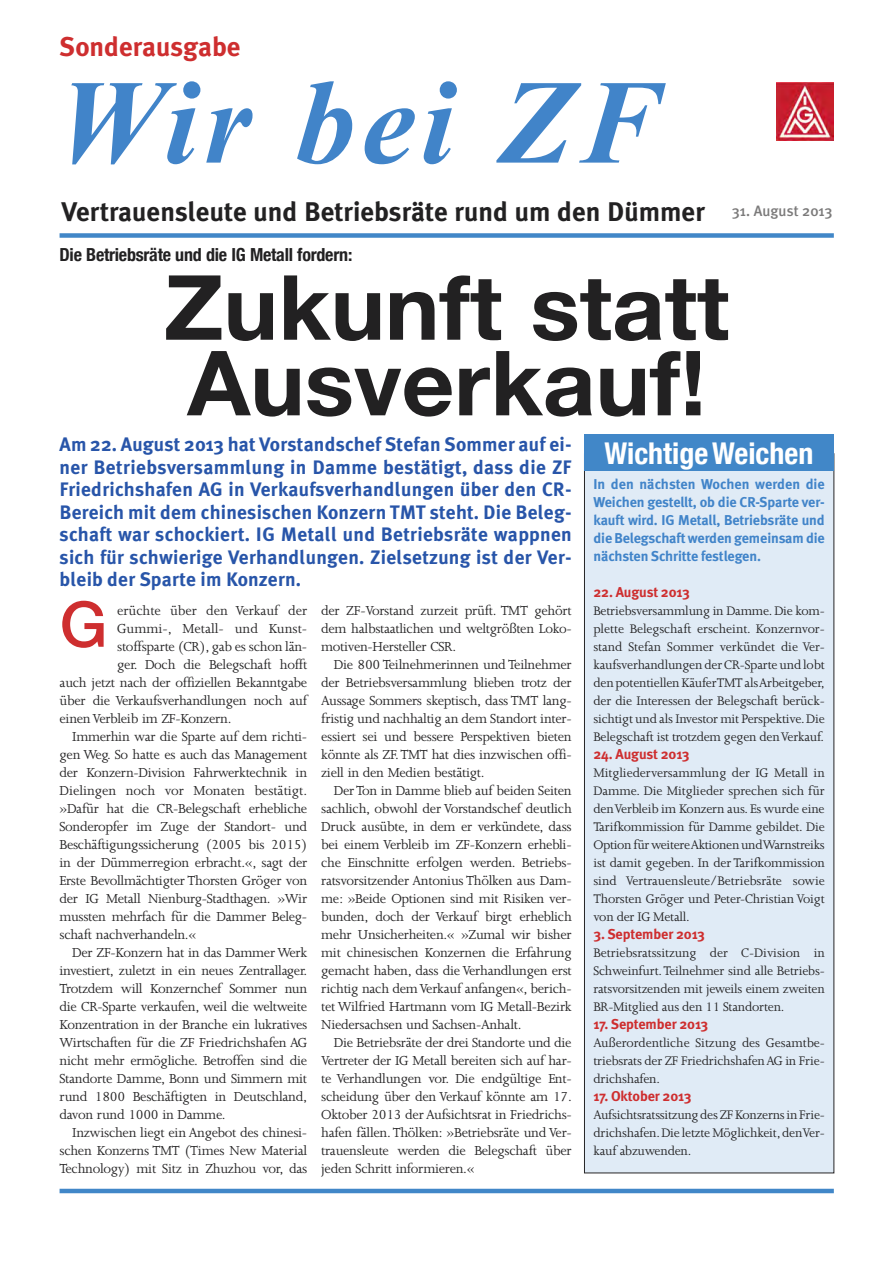
<style>
.page{position:relative;width:893px;height:1263px;background:#fff}
.page>*{position:absolute;margin:0;border:0;box-sizing:border-box;transform-origin:0 0}
.t1{font:italic 700 120px "Times New Roman";letter-spacing:.05em;color:#4184c9}
.t2{font:700 90px/75.6px "Helvetica Neue LT";color:#222122}
.t3{font:500 63px "Helvetica Neue";color:#ce2e2f}
.t4{font:700 condensed 30px "Helvetica Neue";color:#fff}
.t5{font:700 27px "Meta Plus";color:#222122}
.t6{font:700 27px "Meta Plus";color:#ce2e2f}
.t7{font:700 19.5px/22.5px "Meta Plus";letter-spacing:.015em;color:#2855a9;text-align:justify}
.t8{font:700 condensed 18px "Helvetica Neue";letter-spacing:-.015em;color:#222122}
.t9{font:15px/18px "Joanna";letter-spacing:-.02em;color:#222122;text-align:justify}
.t10{font:15px "Joanna";color:#222122}
.t11{font:500 15px "Meta Plus";color:#7b7a7a}
.t12{font:14.25px/18px "Joanna";letter-spacing:-.015em;color:#222122;text-align:justify}
.t13{font:700 14.25px/18px "Meta";letter-spacing:-.005em;color:#4184c9;text-align:justify}
.t14{font:700 14.25px "Meta";letter-spacing:-.005em;color:#ce2e2f}
.s1{font-weight:500;font-stretch:normal}
</style>
<div class="page">
<div style="left:584px;top:454px;width:249px;height:719px;background:#e0ebf6"></div>
<hr style="left:60px;top:1189px;width:773px;height:4px;background:#4187c8">
<img style="left:776px;top:82px;width:57px;height:59px">
<div style="left:60px;top:233px;width:773px;height:5px;background:#4187c8"></div>
<div style="left:584px;top:435px;width:249px;height:36px;background:#4187c8"></div>
<h3 class="t6" style="left:60px;top:31px;width:182px">Sonderausgabe</h3>
<h1 class="t1" style="left:57px;top:56px;width:604px">Wir bei ZF</h1>
<h3 class="t5" style="left:62px;top:196px;width:644px">Vertrauensleute und Betriebsräte rund um den Dümmer</h3>
<p class="t8" style="left:60px;top:243px;width:295px">Die Betriebsräte und die IG Metall fordern<span class="s1">:</span></p>
<p class="t11" style="left:732px;top:202px;width:102px">31. August 2013</p>
<h2 class="t2" style="left:164px;top:268px;width:567px">Zukunft statt<br>Ausverkauf!</h2>
<p class="t7" style="left:60px;top:433px;width:514px">Am 22. August 2013 hat Vorstandschef Stefan Sommer auf ei&shy;ner Betriebsversammlung in Damme bestätigt, dass die ZF Friedrichshafen AG in Verkaufsverhandlungen über den CR-Bereich mit dem chinesischen Konzern TMT steht. Die Beleg&shy;schaft war schockiert. IG Metall und Betriebsräte wappnen sich für schwierige Verhandlungen. Zielsetzung ist der Ver&shy;bleib der Sparte im Konzern.</p>
<h3 class="t3" style="left:60px;top:585px;width:49px">G</h3>
<p class="t9" style="left:117px;top:602px;width:191px">erüchte über den Verkauf der</p>
<p class="t10" style="left:117px;top:620px;width:191px">Gummi-, Metall- und Kunst-</p>
<p class="t9" style="left:117px;top:638px;width:191px">stoffsparte (CR), gab es schon län-</p>
<p class="t9" style="left:117px;top:656px;width:192px">ger. Doch die Belegschaft hofft</p>
<p class="t9" style="left:60px;top:674px;width:249px">auch jetzt nach der offiziellen Bekanntgabe</p>
<p class="t9" style="left:60px;top:692px;width:249px">über die Verkaufsverhandlungen noch auf</p>
<p class="t9" style="left:60px;top:710px;width:173px">einen Verbleib im ZF-Konzern.</p>
<p class="t9" style="left:72px;top:728px;width:236px">Immerhin war die Sparte auf dem richti-</p>
<p class="t9" style="left:60px;top:746px;width:249px">gen Weg. So hatte es auch das Management</p>
<p class="t9" style="left:60px;top:764px;width:249px">der Konzern-Division Fahrwerktechnik in</p>
<p class="t9" style="left:60px;top:782px;width:249px">Dielingen noch vor Monaten bestätigt.</p>
<p class="t9" style="left:60px;top:800px;width:249px">»Dafür hat die CR-Belegschaft erhebliche</p>
<p class="t9" style="left:60px;top:818px;width:249px">Sonderopfer im Zuge der Standort- und</p>
<p class="t9" style="left:60px;top:836px;width:249px">Beschäftigungssicherung (2005 bis 2015)</p>
<p class="t9" style="left:60px;top:854px;width:249px">in der Dümmerregion erbracht.«, sagt der</p>
<p class="t9" style="left:60px;top:872px;width:249px">Erste Bevollmächtigter Thorsten Gröger von</p>
<p class="t9" style="left:60px;top:890px;width:249px">der IG Metall Nienburg-Stadthagen. »Wir</p>
<p class="t9" style="left:60px;top:908px;width:249px">mussten mehrfach für die Dammer Beleg-</p>
<p class="t9" style="left:60px;top:926px;width:138px">schaft nachverhandeln.«</p>
<p class="t9" style="left:72px;top:944px;width:236px">Der ZF-Konzern hat in das Dammer Werk</p>
<p class="t9" style="left:60px;top:962px;width:249px">investiert, zuletzt in ein neues Zentrallager.</p>
<p class="t9" style="left:60px;top:980px;width:249px">Trotzdem will Konzernchef Sommer nun</p>
<p class="t9" style="left:60px;top:998px;width:249px">die CR-Sparte verkaufen, weil die weltweite</p>
<p class="t9" style="left:60px;top:1016px;width:249px">Konzentration in der Branche ein lukratives</p>
<p class="t9" style="left:60px;top:1034px;width:249px">Wirtschaften für die ZF Friedrichshafen AG</p>
<p class="t9" style="left:60px;top:1052px;width:249px">nicht mehr ermögliche. Betroffen sind die</p>
<p class="t9" style="left:60px;top:1070px;width:249px">Standorte Damme, Bonn und Simmern mit</p>
<p class="t9" style="left:60px;top:1088px;width:249px">rund 1800 Beschäftigten in Deutschland,</p>
<p class="t9" style="left:60px;top:1106px;width:167px">davon rund 1000 in Damme.</p>
<p class="t9" style="left:72px;top:1124px;width:236px">Inzwischen liegt ein Angebot des chinesi-</p>
<p class="t9" style="left:59px;top:1142px;width:249px">schen Konzerns TMT (Times New Material</p>
<p class="t9" style="left:59px;top:1160px;width:249px">Technology) mit Sitz in Zhuzhou vor, das</p>
<p class="t9" style="left:321px;top:602px;width:252px">der ZF-Vorstand zurzeit prüft. TMT gehört dem halbstaatlichen und weltgrößten Loko&shy;motiven-Hersteller CSR.</p>
<p class="t9" style="left:321px;top:656px;width:252px;text-indent:13px">Die 800 Teilnehmerinnen und Teilnehmer der Betriebsversammlung blieben trotz der Aussage Sommers skeptisch, dass TMT lang&shy;fristig und nachhaltig an dem Standort inter&shy;essiert sei und bessere Perspektiven bieten könnte als ZF. TMT hat dies inzwischen offi&shy;ziell in den Medien bestätigt.</p>
<p class="t9" style="left:321px;top:782px;width:252px;text-indent:13px">Der Ton in Damme blieb auf beiden Seiten sachlich, obwohl der Vorstandschef deutlich Druck ausübte, in dem er verkündete, dass bei einem Verbleib im ZF-Konzern erhebli&shy;che Einschnitte erfolgen werden. Betriebs&shy;ratsvorsitzender Antonius Thölken aus Dam&shy;me: »Beide Optionen sind mit Risiken ver&shy;bunden, doch der Verkauf birgt erheblich mehr Unsicherheiten.« »Zumal wir bisher mit chinesischen Konzernen die Erfahrung gemacht haben, dass die Verhandlungen erst richtig nach dem Verkauf anfangen«, berich&shy;tet Wilfried Hartmann vom IG Metall-Bezirk Niedersachsen und Sachsen-Anhalt.</p>
<p class="t9" style="left:321px;top:1034px;width:252px;text-indent:13px">Die Betriebsräte der drei Standorte und die Vertreter der IG Metall bereiten sich auf har&shy;te Verhandlungen vor. Die endgültige Ent&shy;scheidung über den Verkauf könnte am 17.<br>Oktober 2013 der Aufsichtsrat in Friedrichs&shy;hafen fällen. Thölken: »Betriebsräte und Ver&shy;trauensleute werden die Belegschaft über jeden Schritt informieren.«</p>
<h3 class="t4" style="left:604px;top:435px;width:210px">Wichtige Weichen</h3>
<p class="t13" style="left:593px;top:475px;width:233px">In den nächsten Wochen werden die Weichen gestellt, ob die CR-Sparte ver&shy;kauft wird. IG Metall, Betriebsräte und die Belegschaft werden gemeinsam die nächsten Schritte festlegen.</p>
<p class="t14" style="left:593px;top:583px;width:98px">22. August 2013</p>
<p class="t12" style="left:593px;top:602px;width:233px">Betriebsversammlung in Damme. Die kom&shy;plette Belegschaft erscheint. Konzernvor&shy;stand Stefan Sommer verkündet die Ver&shy;kaufsverhandlungen der CR-Sparte und lobt den potentiellen Käufer TMT als Arbeitgeber, der die Interessen der Belegschaft berück&shy;sichtigt und als Investor mit Perspektive. Die Belegschaft ist trotzdem gegen den Verkauf.</p>
<p class="t14" style="left:593px;top:745px;width:98px">24. August 2013</p>
<p class="t12" style="left:593px;top:764px;width:233px">Mitgliederversammlung der IG Metall in Damme. Die Mitglieder sprechen sich für den Verbleib im Konzern aus. Es wurde eine Tarifkommission für Damme gebildet. Die Option für weitere Aktionen und Warnstreiks ist damit gegeben. In der Tarifkommission sind Vertrauensleute/Betriebsräte sowie Thorsten Gröger und Peter-Christian Voigt von der IG Metall.</p>
<p class="t14" style="left:593px;top:925px;width:113px">3. September 2013</p>
<p class="t12" style="left:593px;top:944px;width:233px">Betriebsratssitzung der C-Division in Schweinfurt. Teilnehmer sind alle Betriebs&shy;ratsvorsitzenden mit jeweils einem zweiten BR-Mitglied aus den 11 Standorten.</p>
<p class="t14" style="left:593px;top:1015px;width:116px">17. September 2013</p>
<p class="t12" style="left:593px;top:1034px;width:233px">Außerordentliche Sitzung des Gesamtbe&shy;triebsrats der ZF Friedrichshafen AG in Frie&shy;drichshafen.</p>
<p class="t14" style="left:593px;top:1087px;width:100px">17. Oktober 2013</p>
<p class="t12" style="left:593px;top:1106px;width:233px">Aufsichtsratssitzung des ZF Konzerns in Frie&shy;drichshafen. Die letzte Möglichkeit, den Ver&shy;kauf abzuwenden.</p>
</div>
